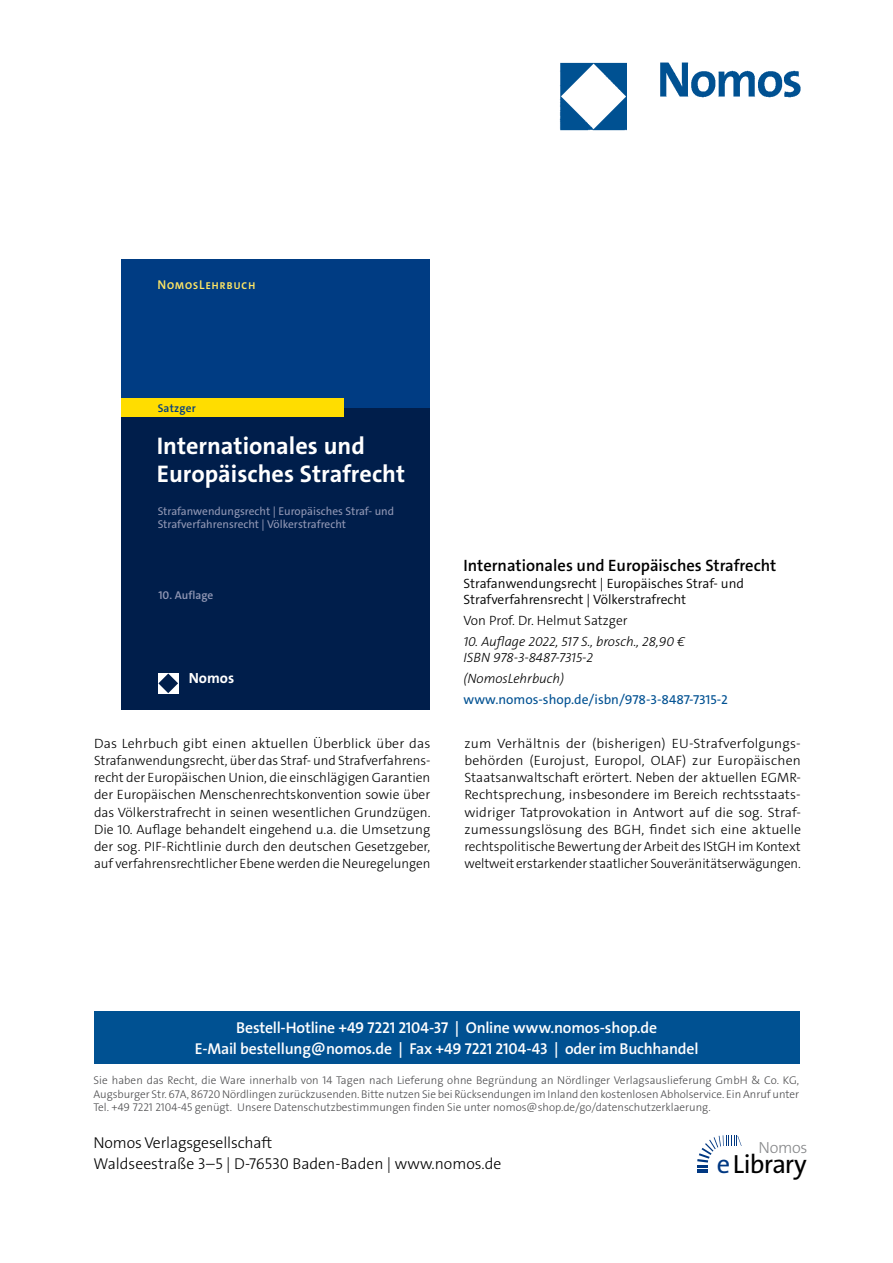
<style>
.page{position:relative;width:893px;height:1263px;background:#fff}
.page>*{position:absolute;margin:0;border:0;box-sizing:border-box;transform-origin:0 0}
.t1{font:26.4px "The Sans Os F";letter-spacing:-.03em;color:#000}
.t2{font:700 24.15px/27.8px "The Sans C5";color:#fff}
._001_Buchtitel{font:600 16.5px "The Sans C5";color:#000}
.t3{font:300 16.2px "The Sans Os F";letter-spacing:-.02em;color:#87888a}
.t4{font:600 15.75px/21px "The Sans Os F";letter-spacing:-.01em;color:#fff;text-align:center}
.t5{font:300 15.75px/21px "The Sans Os F";color:#000}
.t6{font:700 14.7px "The Sans C5";color:#fff}
._005_FließtextENGLIS{font:300 13.5px/17.2px "The Sans C5";letter-spacing:-.005em;color:#000;text-align:justify}
._002_Untertitel{font:300 13.5px/16.5px "The Sans C5";color:#000}
._004_Bibilo{font:italic 300 13.5px/16.5px "The Sans C5";color:#000}
._004_Bibilo-2{font:13.5px "The Sans C5";color:#005192}
._003_Autor{font:300 13.5px "The Sans C5";color:#000}
.t7{font:11.4px/13.6px "The Sans C5";color:#9298b5}
.t8{font:600 11.4px "The Sans C5";color:#9298b5}
.t9{font:600 11.4px "The Sans C5";letter-spacing:.015em;color:#003c83}
.t10{font:300 11.25px/13.5px "The Sans Os F";color:#4b4b4d;text-align:justify}
.t11{font:700 9.9px "The Sans C5";letter-spacing:.115em;color:#ffe663}
.s1{font-weight:600;font-size:12.75px}
.s2{color:#003882}
</style>
<div class="page">
<img style="left:559px;top:62px;width:242px;height:69px">
<div style="left:94px;top:1011px;width:705px;height:52px;background:#005192"></div>
<svg style="left:697px;top:1135px;width:45px;height:38px"></svg>
<div style="left:121px;top:259px;width:309px;height:151px;background:#003c83"></div>
<div style="left:121px;top:408px;width:309px;height:301px;background:#001e4b"></div>
<div style="left:121px;top:398px;width:223px;height:18px;background:#fd0"></div>
<svg style="left:158px;top:673px;width:20px;height:20px"></svg>
<p class="t11" style="left:157px;top:279px;width:99px"><span class="s1">N</span>OMOS<span class="s1">L</span>EHRBUCH</p>
<p class="t9" style="left:158px;top:400px;width:40px">Satzger</p>
<h2 class="t2" style="left:157px;top:432px;width:250px">Internationales und<br>Europäisches Strafrecht</h2>
<p class="t7" style="left:158px;top:504px;width:238px">Strafanwendungsrecht | Europäisches Straf- und<br>Strafverfahrensrecht | Völkerstrafrecht</p>
<p class="t8" style="left:158px;top:587px;width:56px">10. Auflage</p>
<p class="t6" style="left:189px;top:669px;width:47px">Nomos</p>
<p class="_001_Buchtitel" style="left:463px;top:555px;width:314px">Internationales und Europäisches Strafrecht</p>
<p class="_002_Untertitel" style="left:463px;top:575px;width:282px">Strafanwendungsrecht | Europäisches Straf- und<br>Strafverfahrensrecht | Völkerstrafrecht</p>
<p class="_003_Autor" style="left:463px;top:612px;width:166px">Von Prof. Dr. Helmut Satzger</p>
<p class="_004_Bibilo" style="left:463px;top:633px;width:223px">10. Auflage 2022, 517 S., brosch., 28,90 €<br>ISBN 978-3-8487-7315-2</p>
<p class="_004_Bibilo" style="left:463px;top:670px;width:102px">(NomosLehrbuch)</p>
<p class="_004_Bibilo-2" style="left:463px;top:690px;width:266px">www.nomos-shop.de/isbn/978-3-8487-7315-2</p>
<p class="_005_FließtextENGLIS" style="left:94px;top:734px;width:338px">Das Lehrbuch gibt einen aktuellen Überblick über das Strafanwendungsrecht, über das Straf- und Strafverfahrens&shy;recht der Europäischen Union, die einschlägigen Garantien der Europäischen Menschenrechtskonvention sowie über das Völkerstrafrecht in seinen wesentlichen Grundzügen.<br>Die 10. Auflage behandelt eingehend u.a. die Umsetzung der sog. PIF-Richtlinie durch den deutschen Gesetzgeber, auf verfahrensrechtlicher Ebene werden die Neuregelungen</p>
<p class="_005_FließtextENGLIS" style="left:464px;top:734px;width:338px">zum Verhältnis der (bisherigen) EU-Strafverfolgungs&shy;behörden (Eurojust, Europol, OLAF) zur Europäischen Staatsanwaltschaft erörtert. Neben der aktuellen EGMR-Rechtsprechung, insbesondere im Bereich rechtsstaats&shy;widriger Tatprovokation in Antwort auf die sog. Straf&shy;zumessungslösung des BGH, findet sich eine aktuelle rechtspolitische Bewertung der Arbeit des IStGH im Kontext weltweit erstarkender staatlicher Souveränitätserwägungen.</p>
<p class="t4" style="left:195px;top:1017px;width:505px">Bestell-Hotline +49 7221 2104-37 | Online www.nomos-shop.de<br>E-Mail bestellung@nomos.de | Fax +49 7221 2104-43 | oder im Buchhandel</p>
<p class="t10" style="left:94px;top:1074px;width:707px">Sie haben das Recht, die Ware innerhalb von 14 Tagen nach Lieferung ohne Begründung an Nördlinger Verlagsauslieferung GmbH &amp; Co. KG, Augsburger Str. 67A, 86720 Nördlingen zurückzusenden. Bitte nutzen Sie bei Rücksendungen im Inland den kostenlosen Abholservice. Ein Anruf unter Tel. +49 7221 2104-45 genügt. Unsere Datenschutzbestimmungen finden Sie unter nomos@shop.de/go/datenschutzerklaerung.</p>
<p class="t5" style="left:94px;top:1133px;width:409px">Nomos Verlagsgesellschaft<br>Waldseestraße 3–5 | D-76530 Baden-Baden | www.nomos.de</p>
<p class="t3" style="left:758px;top:1137px;width:51px">Nomos</p>
<h1 class="t1" style="left:717px;top:1147px;width:91px"><span class="s2">e</span>Library</h1>
</div>
